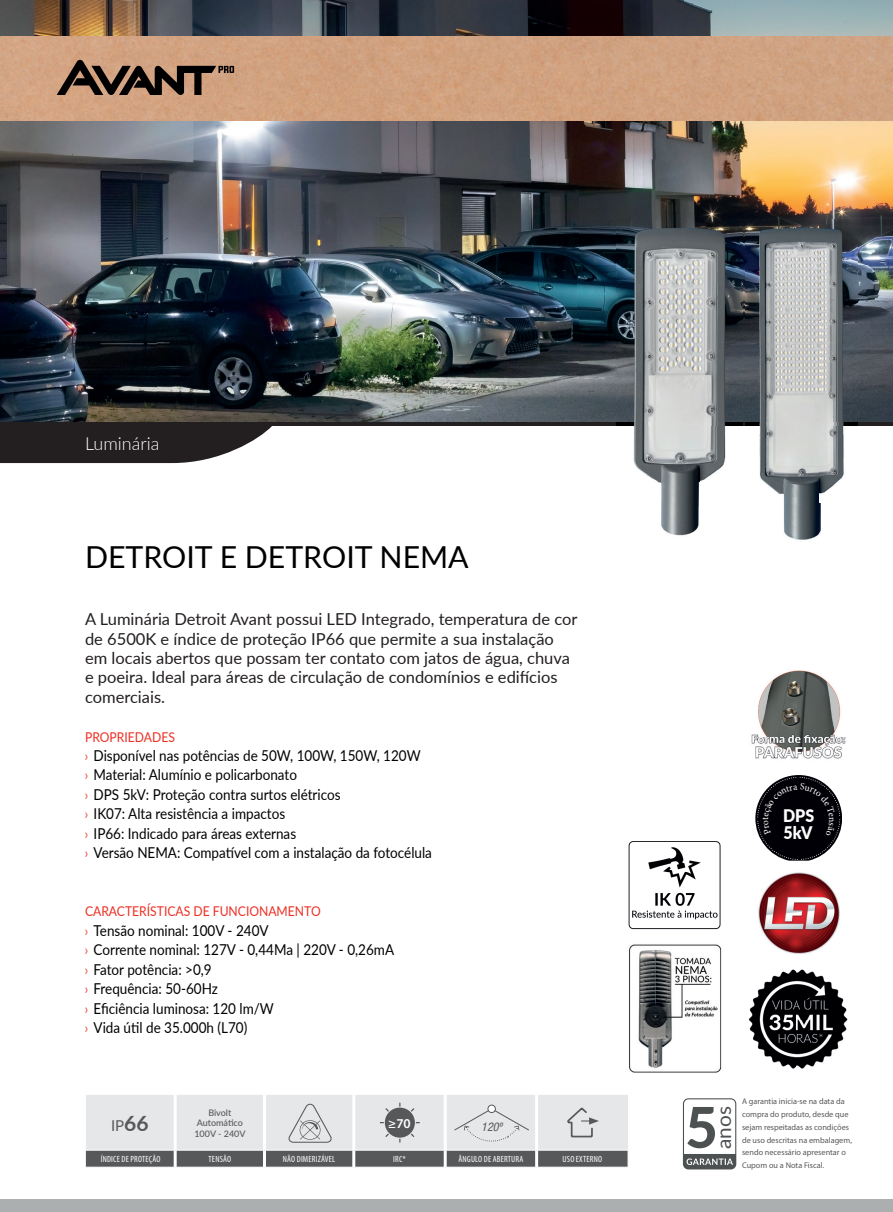
<style>
.page{position:relative;width:893px;height:1212px;background:#fff}
.page>*{position:absolute;margin:0;border:0;box-sizing:border-box;transform-origin:0 0}
.t1{font:30.3px "Lato";color:#000001}
.t2{font:20.85px "Lato";color:#4e5152}
.t3{font:300 18px "Lato";color:#fff}
.t4{font:900 17.4px "Lato";color:#fff;scale:.92 1}
.t5{font:16.5px/19.4px "Lato";color:#231f20}
.t6{font:15px/19.4px "Lato";color:#000001;scale:.9 1}
.t7{font:15px "Lato";color:#57585a}
.t8{font:13.5px "Lato";color:#ee2e22;scale:.9 1}
.t9{font:600 13.5px "Myriad Pro";color:#fff}
.t10{font:italic condensed 12px "Helvetica Neue LT Com";color:#57585a}
.t11{font:condensed 9px "Myriad Pro";letter-spacing:.02em;color:#fff}
.t12{font:500 9px/10.5px "Lato";color:#57585a;text-align:center}
.t13{font:8.25px/12.8px "Myriad Pro";color:#57585a}
.s1{font-family:"Myriad Pro";font-stretch:condensed;color:#ee2e22}
.s2{font-weight:700;font-size:21px}
</style>
<div class="page">
<img style="left:53px;top:0;width:840px;height:159px">
<img style="left:0;top:0;width:53px;height:423px">
<img style="left:578px;top:159px;width:315px;height:107px">
<img style="left:52px;top:159px;width:526px;height:264px">
<img style="left:857px;top:266px;width:36px;height:157px">
<img style="left:743px;top:266px;width:2px;height:157px">
<img style="left:578px;top:266px;width:39px;height:157px">
<div style="left:0;top:1199px;width:893px;height:13px;background:#abafb0"></div>
<svg style="left:0;top:426px;width:272px;height:37px;background:#3b3839"></svg>
<hr style="left:0;top:423px;width:893px;height:3px;background:#231f20">
<img style="left:0;top:36px;width:893px;height:84px">
<svg style="left:57px;top:60px;width:177px;height:35px;background:#7d614d"></svg>
<img style="left:758px;top:872px;width:82px;height:82px">
<img style="left:745px;top:219px;width:112px;height:321px">
<img style="left:617px;top:217px;width:126px;height:319px">
<img style="left:748px;top:969px;width:100px;height:100px">
<svg style="left:683px;top:1098px;width:53px;height:71px"></svg>
<svg style="left:86px;top:1095px;width:542px;height:72px;background:#c3c4c6"></svg>
<div style="left:488px;top:1105px;width:7px;height:7px;background:#fff;border-radius:50%"></div>
<div style="left:487px;top:1104px;width:9px;height:9px;border:1px solid #57585a;border-radius:50%"></div>
<img style="left:629px;top:944px;width:93px;height:129px">
<img style="left:751px;top:670px;width:95px;height:89px">
<img style="left:628px;top:841px;width:93px;height:89px">
<svg style="left:755px;top:775px;width:87px;height:86px"></svg>
<p class="t3" style="left:85px;top:431px;width:76px">Luminária</p>
<h1 class="t1" style="left:85px;top:535px;width:385px">DETROIT E DETROIT NEMA</h1>
<p class="t5" style="left:85px;top:609px;width:494px">A Luminária Detroit Avant possui LED Integrado, temperatura de cor de 6500K e índice de proteção IP66 que permite a sua instalação em locais abertos que possam ter contato com jatos de água, chuva e poeira. Ideal para áreas de circulação de condomínios e edifícios comerciais.</p>
<p class="t8" style="left:85px;top:727px;width:101px">PROPRIEDADES</p>
<p class="t6" style="left:85px;top:745px;width:387px"><span class="s1">›</span> Disponível nas potências de 50W, 100W, 150W, 120W<br><span class="s1">›</span> Material: Alumínio e policarbonato<br><span class="s1">›</span> DPS 5kV: Proteção contra surtos elétricos<br><span class="s1">›</span> IK07: Alta resistência a impactos<br><span class="s1">›</span> IP66: Indicado para áreas externas<br><span class="s1">›</span> Versão NEMA: Compatível com a instalação da fotocélula</p>
<p class="t8" style="left:85px;top:902px;width:263px">CARACTERÍSTICAS DE FUNCIONAMENTO</p>
<p class="t6" style="left:85px;top:920px;width:345px"><span class="s1">›</span> Tensão nominal: 100V - 240V<br><span class="s1">›</span> Corrente nominal: 127V - 0,44Ma | 220V - 0,26mA <span class="s1">›</span> Fator potência: &gt;0,9<br><span class="s1">›</span> Frequência: 50-60Hz<br><span class="s1">›</span> Eficiência luminosa: 120 lm/W<br><span class="s1">›</span> Vida útil de 35.000h (L70)</p>
<p class="t4" style="left:783px;top:802px;width:35px">DPS</p>
<p class="t4" style="left:784px;top:820px;width:33px">5kV</p>
<p class="t9" style="left:388px;top:1114px;width:24px">≥70</p>
<h2 class="t2" style="left:708px;top:1149px;width:44px;rotate:-90deg">anos</h2>
<p class="t7" style="left:111px;top:1115px;width:39px">IP<span class="s2">66</span></p>
<p class="t12" style="left:194px;top:1107px;width:53px">Bivolt<br>Automático<br>100V - 240V</p>
<p class="t11" style="left:101px;top:1153px;width:61px">ÍNDICE DE PROTEÇÃO</p>
<p class="t11" style="left:209px;top:1153px;width:24px">TENSÃO</p>
<p class="t11" style="left:283px;top:1153px;width:54px">NÃO DIMERIZÁVEL</p>
<p class="t11" style="left:393px;top:1153px;width:14px">IRC*</p>
<p class="t11" style="left:458px;top:1153px;width:66px">ÂNGULO DE ABERTURA</p>
<p class="t11" style="left:563px;top:1153px;width:41px">USO EXTERNO</p>
<p class="t10" style="left:481px;top:1120px;width:22px">120º</p>
<p class="t13" style="left:742px;top:1095px;width:112px">A garantia inicia-se na data da compra do produto, desde que sejam respeitadas as condições de uso descritas na embalagem, sendo necessário apresentar o<br>Cupom ou a Nota Fiscal.</p>
</div>
